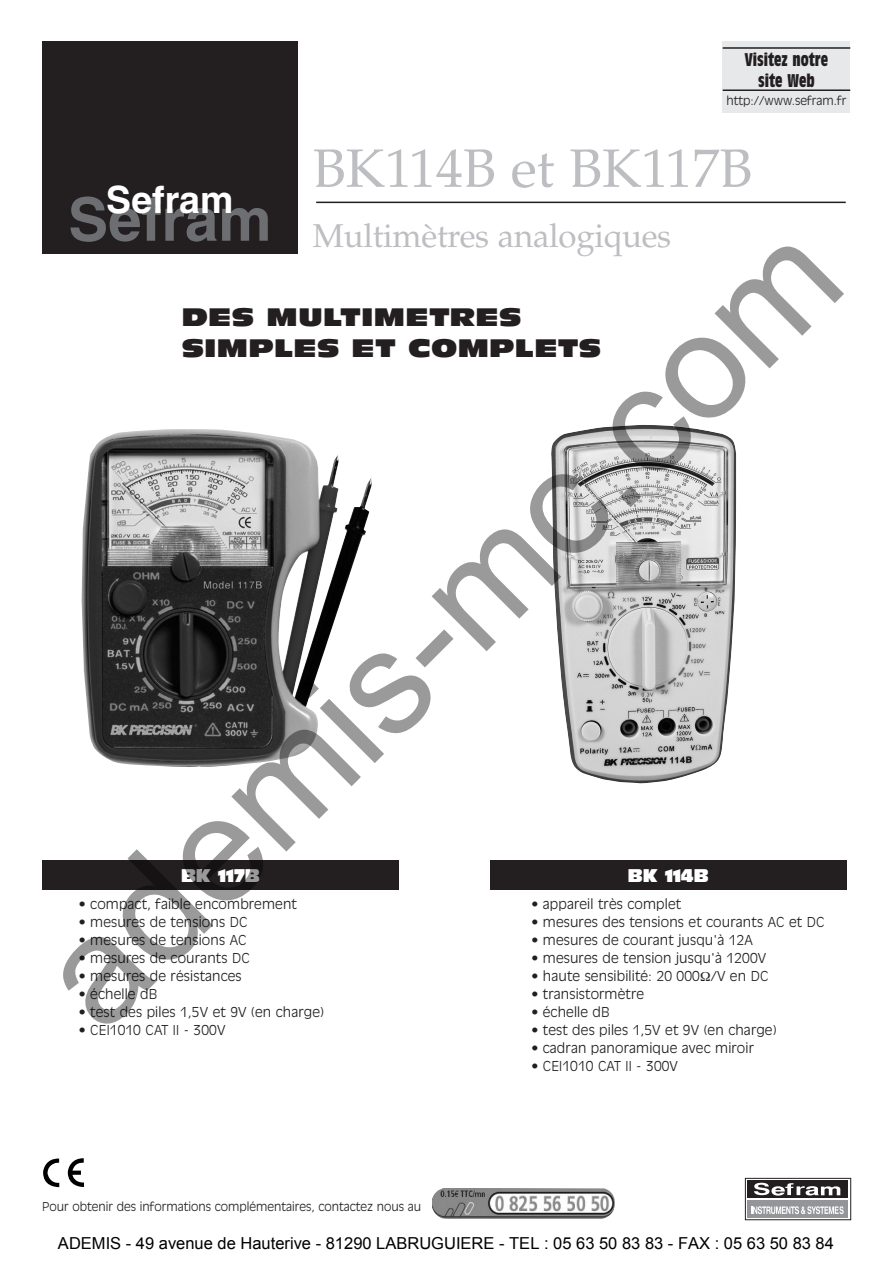
<style>
.page{position:relative;width:892px;height:1261px;background:#fff}
.page>*{position:absolute;margin:0;border:0;box-sizing:border-box;transform-origin:0 0}
.t1{font:150px "Arial";color:rgb(0 0 0/.4)}
.t2{font:54px "Palatino";color:#bdbec1}
.t3{font:700 37.5px "Helvetica";color:#fff}
.t4{font:33px "Palatino";letter-spacing:-.01em;color:#bdbec1}
.t5{font:24.75px/31.5px "Antique Olive Nord";color:#231f20}
.t6{font:700 condensed 18px/21.6px "Antique Olive";color:#231f20;text-align:center}
.t7{font:18px "Antique Olive Nord";color:#fff;scale:.8 1}
.t8{font:16.5px "Arial";color:#000}
.t9{font:300 13.5px "Antique Olive";letter-spacing:.01em;color:#231f20}
.t10{font:300 12px "Antique Olive";color:#231f20}
</style>
<div class="page">
<div style="left:748px;top:1181px;width:100px;height:17px;background:#231f20"></div>
<div style="left:748px;top:1200px;width:100px;height:18px;background:#939598"></div>
<div style="left:745px;top:1178px;width:106px;height:42px;border:1px solid #231f20"></div>
<svg style="left:754px;top:1183px;width:86px;height:13px"></svg>
<svg style="left:751px;top:1206px;width:93px;height:8px"></svg>
<svg style="left:43px;top:1158px;width:16px;height:29px"></svg>
<svg style="left:68px;top:1158px;width:16px;height:29px"></svg>
<div style="left:723px;top:41px;width:127px;height:72px;background:#e7e8e9"></div>
<hr style="left:723px;top:47px;width:127px;height:2px;background:#231f20">
<hr style="left:723px;top:89px;width:127px;height:2px;background:#231f20">
<hr style="left:316px;top:202px;width:530px;height:1px;background:#231f20">
<img style="left:432px;top:1188px;width:183px;height:31px">
<div style="left:42px;top:41px;width:255px;height:213px;background:#231f20"></div>
<img style="left:82px;top:429px;width:290px;height:338px">
<img style="left:551px;top:425px;width:185px;height:359px">
<div style="left:42px;top:860px;width:356px;height:30px;background:#231f20"></div>
<div style="left:490px;top:860px;width:356px;height:30px;background:#231f20"></div>
<h3 class="t6" style="left:745px;top:50px;width:85px">Visitez notre site Web</h3>
<p class="t10" style="left:727px;top:96px;width:121px">http://www.sefram.fr</p>
<h2 class="t2" style="left:313px;top:147px;width:441px">BK114B et BK117B</h2>
<h3 class="t4" style="left:68px;top:223px;width:604px"><sup>Sefram</sup> Multimètres analogiques</h3>
<h3 class="t3" style="left:106px;top:186px;width:129px">Sefram</h3>
<h1 class="t1" style="left:-4px;top:929px;width:1060px;rotate:-45deg">ademis-mc.com</h1>
<h3 class="t5" style="left:182px;top:302px;width:421px">DES MULTIMETRES<br>SIMPLES ET COMPLETS</h3>
<h3 class="t7" style="left:181px;top:868px;width:100px">BK 117B</h3>
<h3 class="t7" style="left:628px;top:868px;width:103px">BK 114B</h3>
<p class="t9" style="left:79px;top:898px;width:220px">• compact, faible encombrement</p>
<p class="t9" style="left:79px;top:916px;width:170px">• mesures de tensions DC</p>
<p class="t9" style="left:79px;top:934px;width:169px">• mesures de tensions AC</p>
<p class="t9" style="left:79px;top:952px;width:172px">• mesures de courants DC</p>
<p class="t9" style="left:79px;top:970px;width:164px">• mesures de résistances</p>
<p class="t9" style="left:79px;top:988px;width:80px">• échelle dB</p>
<p class="t9" style="left:79px;top:1006px;width:247px">• test des piles 1,5V et 9V (en charge)</p>
<p class="t9" style="left:79px;top:1024px;width:148px">• CEI1010 CAT II - 300V</p>
<p class="t9" style="left:531px;top:898px;width:151px">• appareil très complet</p>
<p class="t9" style="left:531px;top:916px;width:295px">• mesures des tensions et courants AC et DC</p>
<p class="t9" style="left:531px;top:934px;width:223px">• mesures de courant jusqu'à 12A</p>
<p class="t9" style="left:531px;top:952px;width:236px">• mesures de tension jusqu'à 1200V</p>
<p class="t9" style="left:531px;top:970px;width:239px">• haute sensibilité: 20 000 /V en DC</p>
<p class="t9" style="left:531px;top:988px;width:114px">• transistormètre</p>
<p class="t9" style="left:531px;top:1006px;width:80px">• échelle dB</p>
<p class="t9" style="left:531px;top:1024px;width:247px">• test des piles 1,5V et 9V (en charge)</p>
<p class="t9" style="left:531px;top:1042px;width:224px">• cadran panoramique avec miroir</p>
<p class="t9" style="left:531px;top:1060px;width:148px">• CEI1010 CAT II - 300V</p>
<p class="t10" style="left:42px;top:1201px;width:380px">Pour obtenir des informations complémentaires, contactez nous au</p>
<p class="t8" style="left:58px;top:1232px;width:777px">ADEMIS - 49 avenue de Hauterive - 81290 LABRUGUIERE - TEL : 05 63 50 83 83 - FAX : 05 63 50 83 84</p>
</div>
